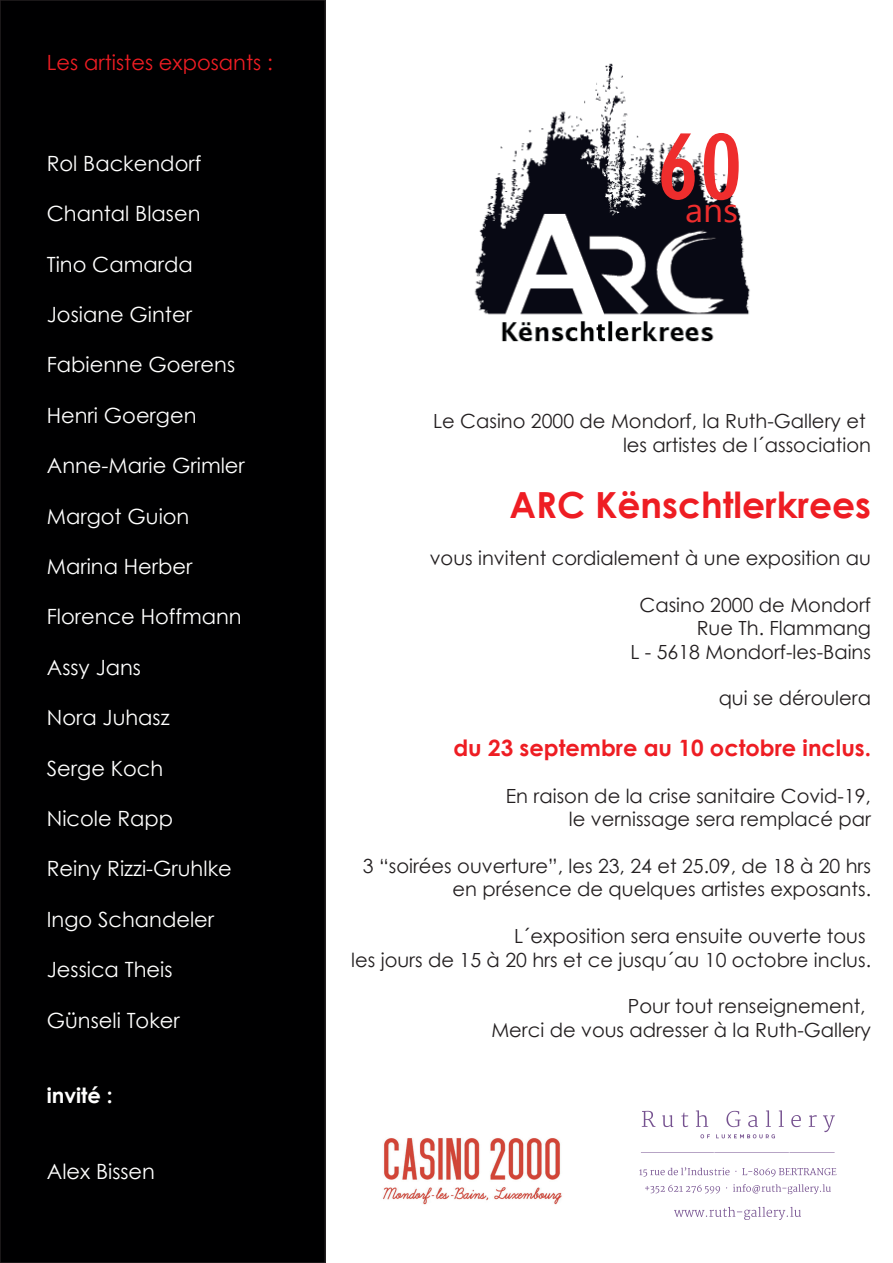
<style>
.page{position:relative;width:893px;height:1263px;background:#fff}
.page>*{position:absolute;margin:0;border:0;box-sizing:border-box;transform-origin:0 0}
.t1{font:condensed 97.8px "Gill Sans";color:#ee2d2d;scale:1.23 1}
.t2{font:700 36px "Century Gothic";color:#ee1d23}
.t3{font:700 22.5px "Century Gothic";color:#ee1d23}
.t4{font:21px "Century Gothic";color:#fff}
.t5{font:21px "Century Gothic";color:#ee1d23}
.t6{font:700 21px "Century Gothic";color:#fff}
.t7{font:19.5px/23.4px "Century Gothic";color:#231f20;text-align:right}
</style>
<div class="page">
<img style="left:474px;top:63px;width:276px;height:279px">
<div style="left:0;top:0;width:325px;height:1263px;background:#000001"></div>
<div style="left:0;top:0;width:326px;height:1263px;border:2px solid #231f20"></div>
<img style="left:383px;top:1138px;width:179px;height:67px">
<img style="left:639px;top:1110px;width:198px;height:110px">
<svg style="left:687px;top:205px;width:50px;height:18px"></svg>
<p class="t5" style="left:47px;top:48px;width:228px">Les artistes exposants :</p>
<p class="t4" style="left:47px;top:148px;width:156px">Rol Backendorf</p>
<p class="t4" style="left:47px;top:199px;width:155px">Chantal Blasen</p>
<p class="t4" style="left:47px;top:249px;width:148px">Tino Camarda</p>
<p class="t4" style="left:47px;top:300px;width:147px">Josiane Ginter</p>
<p class="t4" style="left:47px;top:350px;width:190px">Fabienne Goerens</p>
<p class="t4" style="left:47px;top:400px;width:151px">Henri Goergen</p>
<p class="t4" style="left:47px;top:451px;width:200px">Anne-Marie Grimler</p>
<p class="t4" style="left:47px;top:501px;width:144px">Margot Guion</p>
<p class="t4" style="left:47px;top:552px;width:147px">Marina Herber</p>
<p class="t4" style="left:47px;top:602px;width:196px">Florence Hoffmann</p>
<p class="t4" style="left:47px;top:652px;width:96px">Assy Jans</p>
<p class="t4" style="left:47px;top:703px;width:124px">Nora Juhasz</p>
<p class="t4" style="left:47px;top:753px;width:118px">Serge Koch</p>
<p class="t4" style="left:47px;top:804px;width:128px">Nicole Rapp</p>
<p class="t4" style="left:47px;top:854px;width:187px">Reiny Rizzi-Gruhlke</p>
<p class="t4" style="left:47px;top:904px;width:169px">Ingo Schandeler</p>
<p class="t4" style="left:47px;top:955px;width:127px">Jessica Theis</p>
<p class="t4" style="left:47px;top:1005px;width:135px">Günseli Toker</p>
<p class="t6" style="left:47px;top:1080px;width:67px">invité :</p>
<p class="t4" style="left:47px;top:1156px;width:110px">Alex Bissen</p>
<h1 class="t1" style="left:655px;top:109px;width:73px">60</h1>
<p class="t7" style="left:433px;top:409px;width:439px">Le Casino 2000 de Mondorf, la Ruth-Gallery et les artistes de l´association</p>
<h2 class="t2" style="left:510px;top:478px;width:363px">ARC Kënschtlerkrees</h2>
<p class="t7" style="left:430px;top:546px;width:443px">vous invitent cordialement à une exposition au</p>
<p class="t7" style="left:630px;top:593px;width:242px">Casino 2000 de Mondorf<br>Rue Th. Flammang<br>L - 5618 Mondorf-les-Bains</p>
<p class="t7" style="left:719px;top:686px;width:154px">qui se déroulera</p>
<p class="t3" style="left:453px;top:731px;width:419px">du 23 septembre au 10 octobre inclus.</p>
<p class="t7" style="left:506px;top:784px;width:367px">En raison de la crise sanitaire Covid-19, le vernissage sera remplacé par</p>
<p class="t7" style="left:363px;top:854px;width:510px">3 “soirées ouverture”, les 23, 24 et 25.09, de 18 à 20 hrs en présence de quelques artistes exposants.</p>
<p class="t7" style="left:351px;top:924px;width:521px">L´exposition sera ensuite ouverte tous<br>les jours de 15 à 20 hrs et ce jusqu´au 10 octobre inclus.</p>
<p class="t7" style="left:491px;top:994px;width:381px">Pour tout renseignement,<br>Merci de vous adresser à la Ruth-Gallery</p>
</div>
